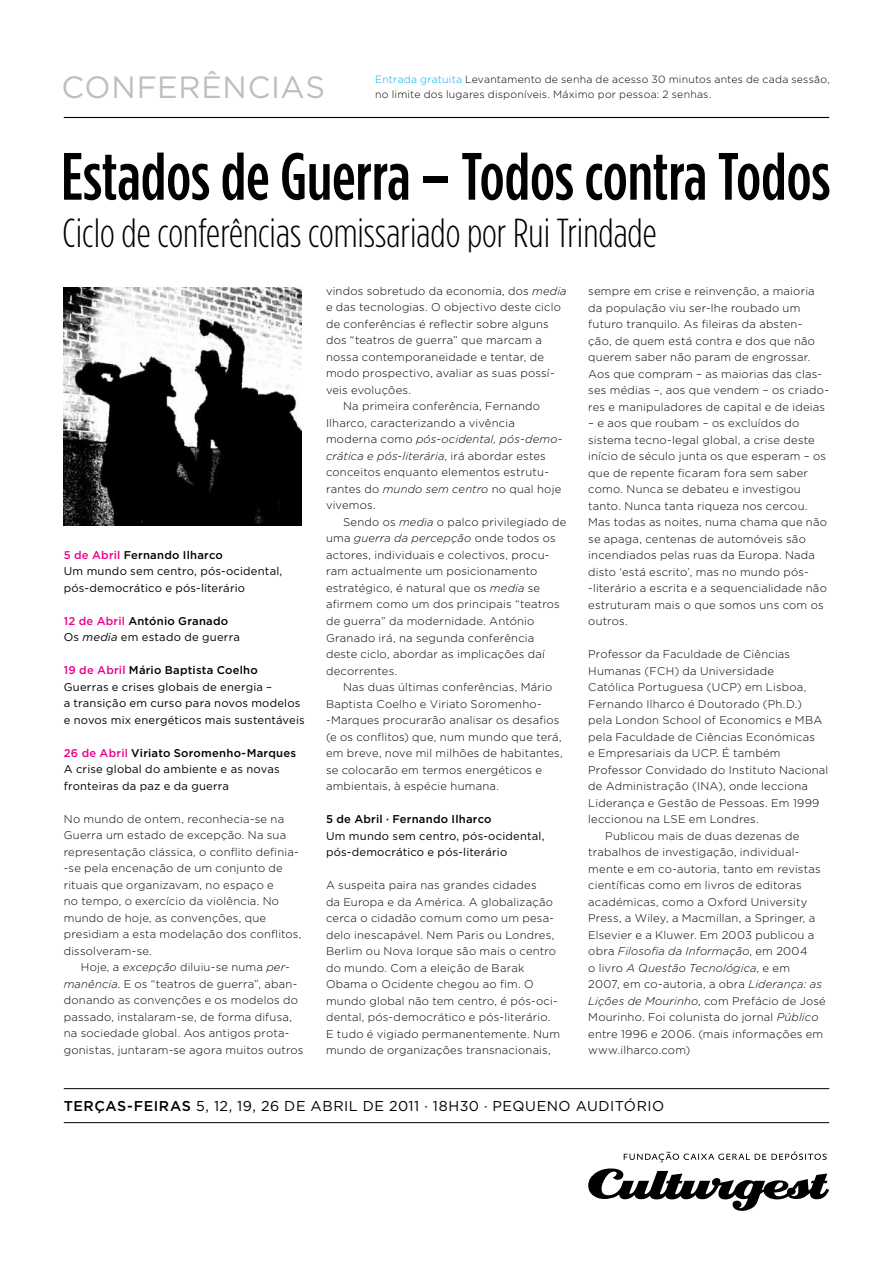
<style>
.page{position:relative;width:893px;height:1263px;background:#fff}
.page>*{position:absolute;margin:0;border:0;box-sizing:border-box;transform-origin:0 0}
.t1{font:500 66.75px "Gotham Condensed";color:#000}
.t2{font:300 40.5px "Gotham Condensed";color:#000}
.t3{font:30.75px "Gotham";letter-spacing:.02em;color:#bcbec0}
.t4{font:14.25px "Gotham";letter-spacing:.04em;color:#000}
.t5{font:300 11.25px/16.5px "Gotham";letter-spacing:.02em;color:#000}
.t6{font:11.25px/16.5px "Gotham";letter-spacing:.015em;color:#000}
.t7{font:italic 300 11.25px "Gotham";letter-spacing:.015em;color:#000}
.t8{font:500 11.25px "Gotham";letter-spacing:.02em;color:#000}
.t9{font:300 10.5px/14.5px "Gotham";letter-spacing:.02em;color:#000}
.s1{color:#00aeef}
.s2{font-weight:500;color:#ec008c}
.s3{font-weight:500}
.s4{font-style:italic}
.s5{font-style:normal}
</style>
<div class="page">
<hr style="left:64px;top:117px;width:765px;height:1px;background:#000">
<svg style="left:588px;top:1168px;width:241px;height:43px"></svg>
<svg style="left:624px;top:1151px;width:203px;height:11px"></svg>
<hr style="left:64px;top:1122px;width:765px;height:1px;background:#000">
<hr style="left:64px;top:1088px;width:765px;height:1px;background:#000">
<img style="left:64px;top:287px;width:237px;height:239px">
<h3 class="t3" style="left:62px;top:67px;width:265px">CONFERÊNCIAS</h3>
<p class="t9" style="left:375px;top:72px;width:456px"><span class="s1">Entrada gratuita</span> Levantamento de senha de acesso 30 minutos antes de cada sessão, no limite dos lugares disponíveis. Máximo por pessoa: 2 senhas.</p>
<h1 class="t1" style="left:61px;top:138px;width:771px">Estados de Guerra – Todos contra Todos</h1>
<h2 class="t2" style="left:63px;top:210px;width:596px">Ciclo de conferências comissariado por Rui Trindade</h2>
<p class="t6" style="left:64px;top:546px;width:220px"><span class="s2">5 de Abril</span> <span class="s3">Fernando Ilharco<br></span>Um mundo sem centro, pós-ocidental, pós-democrático e pós-literário</p>
<p class="t6" style="left:64px;top:612px;width:178px"><span class="s2">12 de Abril</span> <span class="s3">António Granado<br></span>Os <span class="s4">media</span> em estado de guerra</p>
<p class="t6" style="left:64px;top:662px;width:242px"><span class="s2">19 de Abril</span> <span class="s3">Mário Baptista Coelho </span>Guerras e crises globais de energia –<br>a transição em curso para novos modelos e novos mix energéticos mais sustentáveis</p>
<p class="t6" style="left:64px;top:744px;width:234px"><span class="s2">26 de Abril</span> <span class="s3">Viriato Soromenho-Marques<br></span>A crise global do ambiente e as novas fronteiras da paz e da guerra</p>
<p class="t5" style="left:64px;top:810px;width:239px">No mundo de ontem, reconhecia-se na Guerra um estado de excepção. Na sua representação clássica, o conflito definia--se pela encenação de um conjunto de rituais que organizavam, no espaço e<br>no tempo, o exercício da violência. No mundo de hoje, as convenções, que presidiam a esta modelação dos conflitos, dissolveram-se.</p>
<p class="t5" style="left:64px;top:959px;width:241px;text-indent:17px">Hoje, a <span class="s4">excepção</span> diluiu-se numa <span class="s4">per&shy;manência</span>. E os “teatros de guerra”, aban&shy;donando as convenções e os modelos do passado, instalaram-se, de forma difusa, na sociedade global. Aos antigos prota&shy;gonistas, juntaram-se agora muitos outros</p>
<p class="t5" style="left:326px;top:282px;width:242px">vindos sobretudo da economia, dos <span class="s4">media</span></p>
<p class="t5" style="left:326px;top:299px;width:236px">e das tecnologias. O objectivo deste ciclo</p>
<p class="t5" style="left:326px;top:315px;width:224px">de conferências é reflectir sobre alguns</p>
<p class="t5" style="left:326px;top:332px;width:218px">dos “teatros de guerra” que marcam a</p>
<p class="t5" style="left:326px;top:348px;width:220px">nossa contemporaneidade e tentar, de</p>
<p class="t5" style="left:326px;top:365px;width:230px">modo prospectivo, avaliar as suas possí-</p>
<p class="t5" style="left:326px;top:381px;width:87px">veis evoluções.</p>
<p class="t5" style="left:343px;top:398px;width:199px">Na primeira conferência, Fernando</p>
<p class="t5" style="left:326px;top:414px;width:190px">Ilharco, caracterizando a vivência</p>
<p class="t7" style="left:326px;top:432px;width:238px"><span class="s5">moderna como</span> pós-ocidental, pós-demo-</p>
<p class="t7" style="left:326px;top:449px;width:221px">crática e pós-literária<span class="s5">, irá abordar estes</span></p>
<p class="t5" style="left:326px;top:464px;width:224px">conceitos enquanto elementos estrutu-</p>
<p class="t5" style="left:326px;top:480px;width:237px">rantes do <span class="s4">mundo sem centro</span> no qual hoje</p>
<p class="t5" style="left:326px;top:497px;width:51px">vivemos.</p>
<p class="t5" style="left:343px;top:513px;width:225px">Sendo os <span class="s4">media</span> o palco privilegiado de</p>
<p class="t7" style="left:326px;top:531px;width:231px"><span class="s5">uma</span> guerra da percepção <span class="s5">onde todos os</span></p>
<p class="t5" style="left:326px;top:546px;width:225px">actores, individuais e colectivos, procu-</p>
<p class="t5" style="left:326px;top:563px;width:213px">ram actualmente um posicionamento</p>
<p class="t5" style="left:326px;top:579px;width:216px">estratégico, é natural que os <span class="s4">media</span> se</p>
<p class="t5" style="left:326px;top:596px;width:235px">afirmem como um dos principais “teatros</p>
<p class="t5" style="left:326px;top:612px;width:210px">de guerra” da modernidade. António</p>
<p class="t5" style="left:326px;top:629px;width:210px">Granado irá, na segunda conferência</p>
<p class="t5" style="left:326px;top:645px;width:220px">deste ciclo, abordar as implicações daí</p>
<p class="t5" style="left:326px;top:662px;width:73px">decorrentes.</p>
<p class="t5" style="left:343px;top:678px;width:211px">Nas duas últimas conferências, Mário</p>
<p class="t5" style="left:326px;top:695px;width:217px">Baptista Coelho e Viriato Soromenho-</p>
<p class="t5" style="left:326px;top:711px;width:235px">‑ Marques procurarão analisar os desafios</p>
<p class="t5" style="left:326px;top:728px;width:237px">(e os conflitos) que, num mundo que terá,</p>
<p class="t5" style="left:326px;top:744px;width:238px">em breve, nove mil milhões de habitantes,</p>
<p class="t5" style="left:326px;top:761px;width:218px">se colocarão em termos energéticos e</p>
<p class="t5" style="left:326px;top:777px;width:174px">ambientais, à espécie humana.</p>
<p class="t8" style="left:326px;top:812px;width:167px">5 de Abril · Fernando Ilharco</p>
<p class="t6" style="left:326px;top:827px;width:220px">Um mundo sem centro, pós-ocidental, pós-democrático e pós-literário</p>
<p class="t5" style="left:326px;top:876px;width:235px">A suspeita paira nas grandes cidades<br>da Europa e da América. A globalização cerca o cidadão comum como um pesa&shy;delo inescapável. Nem Paris ou Londres, Berlim ou Nova Iorque são mais o centro do mundo. Com a eleição de Barak Obama o Ocidente chegou ao fim. O mundo global não tem centro, é pós-oci&shy;dental, pós-democrático e pós-literário.<br>E tudo é vigiado permanentemente. Num mundo de organizações transnacionais,</p>
<p class="t5" style="left:588px;top:282px;width:242px">sempre em crise e reinvenção, a maioria da população viu ser-lhe roubado um futuro tranquilo. As fileiras da absten-<br>ção, de quem está contra e dos que não querem saber não param de engrossar.<br>Aos que compram – as maiorias das clas&shy;ses médias –, aos que vendem – os criado&shy;res e manipuladores de capital e de ideias</p>
<p class="t5" style="left:588px;top:414px;width:240px">– e aos que roubam – os excluídos do sistema tecno-legal global, a crise deste início de século junta os que esperam – os que de repente ficaram fora sem saber como. Nunca se debateu e investigou tanto. Nunca tanta riqueza nos cercou.<br>Mas todas as noites, numa chama que não se apaga, centenas de automóveis são incendiados pelas ruas da Europa. Nada disto ‘está escrito’, mas no mundo pós--literário a escrita e a sequencialidade não estruturam mais o que somos uns com os outros.</p>
<p class="t5" style="left:588px;top:646px;width:203px">Professor da Faculdade de Ciências</p>
<p class="t5" style="left:588px;top:662px;width:187px">Humanas (FCH) da Universidade</p>
<p class="t5" style="left:588px;top:679px;width:220px">Católica Portuguesa (UCP) em Lisboa,</p>
<p class="t5" style="left:588px;top:695px;width:215px">Fernando Ilharco é Doutorado (Ph.D.)</p>
<p class="t5" style="left:588px;top:712px;width:235px">pela London School of Economics e MBA</p>
<p class="t5" style="left:588px;top:728px;width:228px">pela Faculdade de Ciências Económicas</p>
<p class="t5" style="left:588px;top:745px;width:194px">e Empresariais da UCP. É também</p>
<p class="t5" style="left:588px;top:761px;width:242px">Professor Convidado do Instituto Nacional</p>
<p class="t5" style="left:588px;top:778px;width:221px">de Administração (INA), onde lecciona</p>
<p class="t5" style="left:588px;top:794px;width:233px">Liderança e Gestão de Pessoas. Em 1999</p>
<p class="t5" style="left:588px;top:811px;width:172px">leccionou na LSE em Londres.</p>
<p class="t5" style="left:605px;top:827px;width:196px">Publicou mais de duas dezenas de</p>
<p class="t5" style="left:588px;top:844px;width:213px">trabalhos de investigação, individual-</p>
<p class="t5" style="left:588px;top:860px;width:234px">mente e em co-autoria, tanto em revistas</p>
<p class="t5" style="left:588px;top:877px;width:215px">científicas como em livros de editoras</p>
<p class="t5" style="left:588px;top:893px;width:221px">académicas, como a Oxford University</p>
<p class="t5" style="left:588px;top:910px;width:229px">Press, a Wiley, a Macmillan, a Springer, a</p>
<p class="t5" style="left:588px;top:926px;width:228px">Elsevier e a Kluwer. Em 2003 publicou a</p>
<p class="t7" style="left:588px;top:944px;width:221px"><span class="s5">obra</span> Filosofia da Informação<span class="s5">, em 2004</span></p>
<p class="t7" style="left:588px;top:961px;width:203px"><span class="s5">o livro</span> A Questão Tecnológica<span class="s5">, e em</span></p>
<p class="t5" style="left:588px;top:976px;width:235px">2007, em co-autoria, a obra <span class="s4">Liderança: as</span></p>
<p class="t5" style="left:588px;top:992px;width:239px"><span class="s4">Lições de Mourinho</span>, com Prefácio de José</p>
<p class="t5" style="left:588px;top:1009px;width:232px">Mourinho. Foi colunista do jornal <span class="s4">Público</span></p>
<p class="t5" style="left:588px;top:1025px;width:237px">entre 1996 e 2006. (mais informações em</p>
<p class="t5" style="left:588px;top:1042px;width:104px">www.ilharco.com)</p>
<p class="t4" style="left:64px;top:1097px;width:602px"><span class="s3">TERÇAS-FEIRAS</span> 5, 12, 19, 26 DE ABRIL DE 2011 · 18H30 · PEQUENO AUDITÓRIO</p>
</div>
